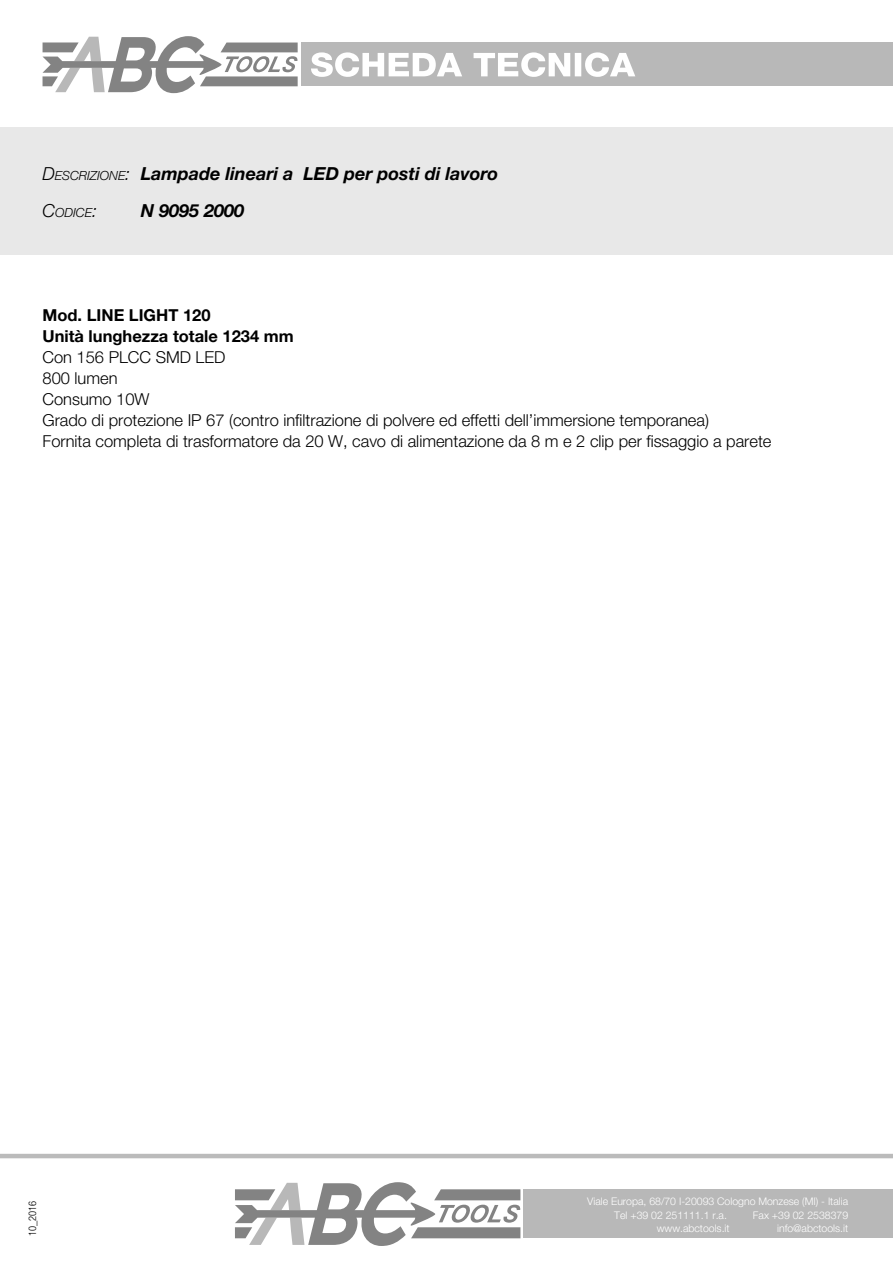
<style>
.page{position:relative;width:893px;height:1263px;background:#fff}
.page>*{position:absolute;margin:0;border:0;box-sizing:border-box;transform-origin:0 0}
.t1{font:italic 700 18px/37.5px "Helvetica Amos";color:#000}
.t2{font:300 16.5px "Helvetica Amos";color:#000}
.t3{font:700 16.5px "Helvetica Amos";color:#000}
.t4{font:italic 300 12.6px "Helvetica Amos";color:#000}
.t5{font:300 10.5px/13.5px "Helvetica Amos";color:#fff}
.t6{font:300 10.5px "Helvetica Amos Cond";color:#000}
.s1{font-weight:300}
.s2{font-weight:300;font-size:12.6px}
.s3{font-size:18px}
</style>
<div class="page">
<svg style="left:43px;top:36px;width:255px;height:57px"></svg>
<div style="left:301px;top:43px;width:592px;height:43px;background:#b8b8b8"></div>
<svg style="left:235px;top:1182px;width:285px;height:64px"></svg>
<div style="left:523px;top:1189px;width:370px;height:49px;background:#b8b8b8"></div>
<div style="left:0;top:128px;width:893px;height:127px;background:#e8e8e8"></div>
<hr style="left:0;top:1154px;width:893px;height:4px;background:#bbb">
<svg style="left:311px;top:52px;width:324px;height:25px"></svg>
<p class="t1" style="left:43px;top:155px;width:457px"><span class="s1">D</span><span class="s2">ESCRIZIONE</span><span class="s1">:</span> Lampade lineari a LED per posti di lavoro</p>
<p class="t4" style="left:43px;top:206px;width:56px"><span class="s3">C</span>ODICE<span class="s3">:</span></p>
<p class="t1" style="left:141px;top:192px;width:105px">N 9095 2000</p>
<p class="t1" style="left:141px;top:155px;width:120px">X<br>X XXXX XXXX</p>
<p class="t3" style="left:43px;top:306px;width:170px">Mod. LINE LIGHT 120</p>
<p class="t3" style="left:43px;top:327px;width:253px">Unità lunghezza totale 1234 mm</p>
<p class="t2" style="left:43px;top:348px;width:184px">Con 156 PLCC SMD LED</p>
<p class="t2" style="left:43px;top:369px;width:76px">800 lumen</p>
<p class="t2" style="left:43px;top:390px;width:109px">Consumo 10W</p>
<p class="t2" style="left:43px;top:411px;width:668px">Grado di protezione IP 67 (contro infiltrazione di polvere ed effetti dell’immersione temporanea)</p>
<p class="t2" style="left:43px;top:432px;width:730px">Fornita completa di trasformatore da 20 W, cavo di alimentazione da 8 m e 2 clip per fissaggio a parete</p>
<p class="t6" style="left:26px;top:1236px;width:37px;rotate:-90deg">10_2016</p>
<p class="t5" style="left:614px;top:1195px;width:235px;text-indent:-27px">Viale Europa, 68/70 I-20093 Cologno Monzese (MI) - Italia<br>Tel +39 02 251111.1 r.a.</p>
<p class="t5" style="left:753px;top:1208px;width:97px">Fax +39 02 2538379</p>
<p class="t5" style="left:657px;top:1222px;width:74px">www.abctools.it</p>
<p class="t5" style="left:777px;top:1222px;width:73px">info@abctools.it</p>
</div>
